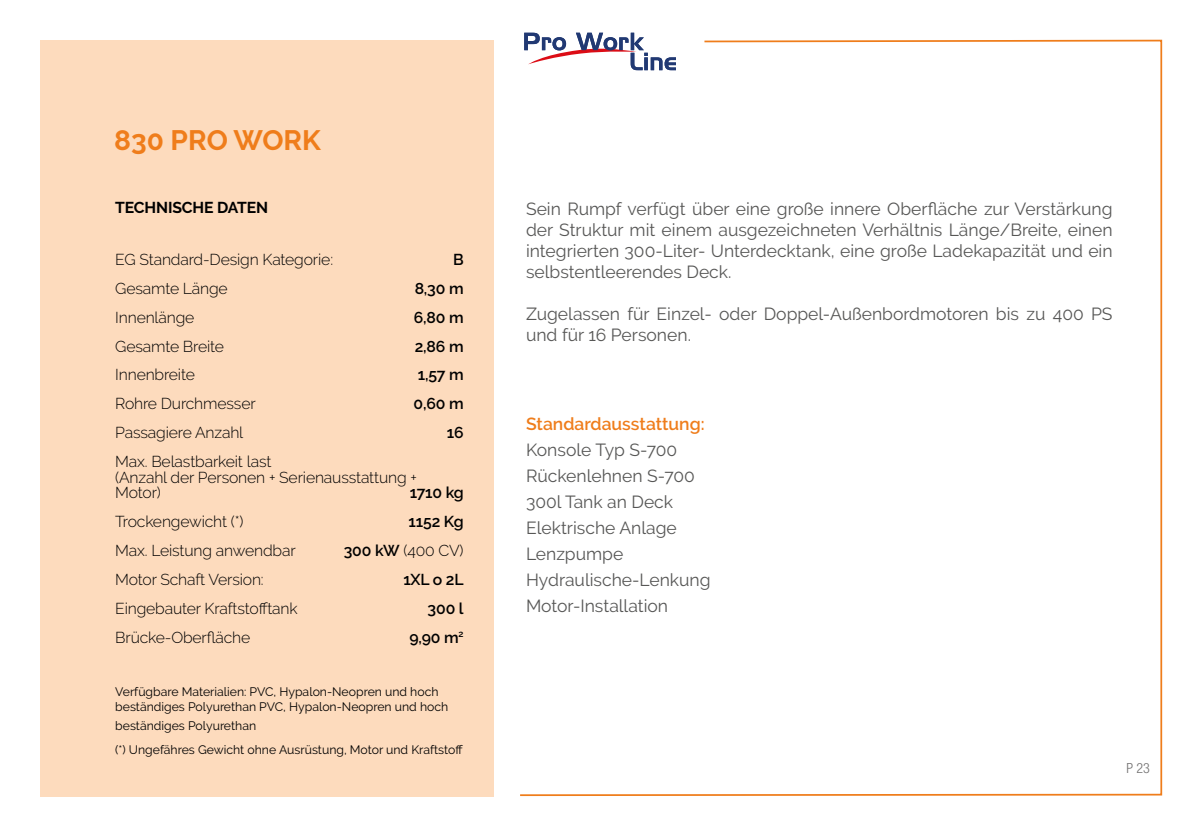
<style>
.page{position:relative;width:1201px;height:834px;background:#fff}
.page>*{position:absolute;margin:0;border:0;box-sizing:border-box;transform-origin:0 0}
.t1{font:700 28px "Raleway";color:#ef7d1b}
.t2{font:17.5px/25.9px "Raleway";color:#575756}
.t3{font:600 17.5px "Raleway";color:#ef7d1b}
.t4{font:300 15.75px/15.8px "Raleway";letter-spacing:-.01em;color:#000}
.t5{font:600 15.75px "Raleway";letter-spacing:-.01em;color:#000}
.t6{font:700 15.75px "Raleway";color:#000}
.t7{font:300 condensed 14px "Helvetica Neue LT Std";color:#706f6f}
.t8{font:12.25px/14.7px "Raleway";color:#000}
.s1{font-weight:600}
</style>
<div class="page">
<div style="left:40px;top:40px;width:453px;height:756px;background:#fddbbd"></div>
<svg style="left:520px;top:39px;width:643px;height:757px"></svg>
<svg style="left:524px;top:33px;width:152px;height:37px"></svg>
<h1 class="t1" style="left:114px;top:124px;width:208px">830 Pro WORK</h1>
<p class="t6" style="left:115px;top:199px;width:20px">TECHNI</p>
<p class="t6" style="left:172px;top:199px;width:21px">SCHE</p>
<p class="t6" style="left:217px;top:199px;width:41px">DATEN</p>
<p class="t4" style="left:115px;top:251px;width:219px">EG Standard-Design Kategorie:</p>
<p class="t5" style="left:453px;top:250px;width:12px">B</p>
<p class="t4" style="left:115px;top:280px;width:114px">Gesamte Länge</p>
<p class="t5" style="left:415px;top:279px;width:50px">8,30 m</p>
<p class="t4" style="left:115px;top:309px;width:81px">Innenlänge</p>
<p class="t5" style="left:414px;top:308px;width:51px">6,80 m</p>
<p class="t4" style="left:115px;top:338px;width:110px">Gesamte Breite</p>
<p class="t5" style="left:415px;top:337px;width:50px">2,86 m</p>
<p class="t4" style="left:115px;top:367px;width:81px">Innenbreite</p>
<p class="t5" style="left:418px;top:365px;width:47px">1,57 m</p>
<p class="t4" style="left:115px;top:395px;width:142px">Rohre Durchmesser</p>
<p class="t5" style="left:413px;top:394px;width:52px">0,60 m</p>
<p class="t4" style="left:115px;top:424px;width:130px">Passagiere Anzahl</p>
<p class="t5" style="left:447px;top:423px;width:18px">16</p>
<p class="t4" style="left:115px;top:453px;width:303px">Max. Belastbarkeit last<br>(Anzahl der Personen + Serienausstattung +<br>Motor)</p>
<p class="t5" style="left:410px;top:483px;width:55px">1710 kg</p>
<p class="t4" style="left:115px;top:513px;width:130px">Trockengewicht (*)</p>
<p class="t5" style="left:408px;top:512px;width:56px">1152 Kg</p>
<p class="t4" style="left:115px;top:542px;width:182px">Max. Leistung anwendbar</p>
<p class="t4" style="left:344px;top:542px;width:121px"><span class="s1">300 kW</span> (400 CV)</p>
<p class="t4" style="left:115px;top:571px;width:150px">Motor Schaft Version:</p>
<p class="t5" style="left:403px;top:570px;width:62px">1XL o 2L</p>
<p class="t4" style="left:115px;top:600px;width:184px">Eingebauter Kraftstofftank</p>
<p class="t5" style="left:427px;top:599px;width:37px">300 l</p>
<p class="t4" style="left:115px;top:629px;width:137px">Brücke-Oberfläche</p>
<p class="t5" style="left:409px;top:628px;width:56px">9,90 m<sup>2</sup></p>
<p class="t8" style="left:115px;top:684px;width:334px">Verfügbare Materialien: PVC, Hypalon-Neopren und hoch beständiges Polyurethan PVC, Hypalon-Neopren und hoch</p>
<p class="t8" style="left:115px;top:713px;width:349px;line-height:24.7px">beständiges Polyurethan<br>(*) Ungefähres Gewicht ohne Ausrüstung, Motor und Kraftstoff</p>
<p class="t2" style="left:526px;top:198px;width:588px;line-height:21px;text-align:justify">Sein Rumpf verfügt über eine große innere Oberfläche zur Verstärkung der Struktur mit einem ausgezeichneten Verhältnis Länge/Breite, einen integrierten 300-Liter- Unterdecktank, eine große Ladekapazität und ein selbstentleerendes Deck.</p>
<p class="t2" style="left:526px;top:303px;width:588px;line-height:21px">Zugelassen für Einzel- oder Doppel-Außenbordmotoren bis zu 400 PS und für 16 Personen.</p>
<p class="t3" style="left:526px;top:414px;width:180px">Standardausstattung:</p>
<p class="t2" style="left:526px;top:437px;width:186px">Konsole Typ S-700<br>Rückenlehnen S-700<br>300l Tank an Deck<br>Elektrische Anlage<br>Lenzpumpe<br>Hydraulische-Lenkung<br>Motor-Installation</p>
<p class="t7" style="left:1126px;top:760px;width:25px">P 23</p>
</div>
